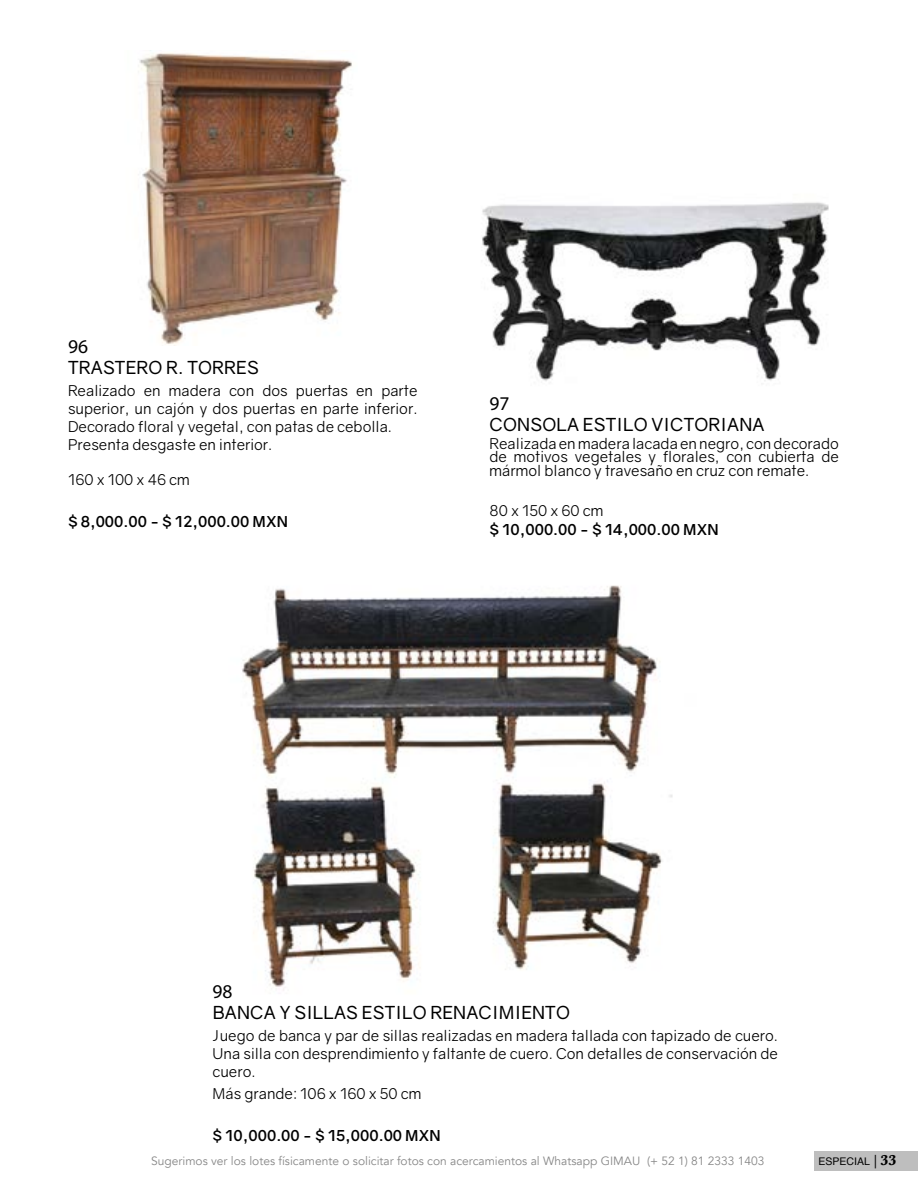
<style>
.page{position:relative;width:918px;height:1188px;background:#fff}
.page>*{position:absolute;margin:0;border:0;box-sizing:border-box;transform-origin:0 0}
.t1{font:19.5px "Myriad Pro";color:#000}
.t2{font:18px "Gravity";letter-spacing:.01em;color:#000}
.t3{font:15px/17.9px "Gravity";color:#000;text-align:justify}
.t4{font:700 15px "Gravity";color:#000}
.t5{font:12px "Avenir";color:#878787}
.t6{font:10.5px "Helvetica";color:#000}
.s1{font-family:"Constantia";font-weight:700;font-size:13.5px}
.s2{font-family:"Baskerville";font-weight:700;font-size:15px}
</style>
<div class="page">
<div style="left:814px;top:1151px;width:104px;height:20px;background:#bebebe"></div>
<img style="left:139px;top:53px;width:213px;height:293px">
<img style="left:482px;top:202px;width:347px;height:179px">
<img style="left:242px;top:585px;width:431px;height:406px">
<h1 class="t1" style="left:68px;top:334px;width:22px">96</h1>
<p class="t2" style="left:68px;top:356px;width:192px">TRASTERO R. TORRES</p>
<p class="t3" style="left:68px;top:382px;width:351px;text-align:left">Realizado en madera con dos puertas en parte superior, un cajón y dos puertas en parte inferior.<br>Decorado floral y vegetal, con patas de cebolla.<br>Presenta desgaste en interior.</p>
<p class="t3" style="left:68px;top:471px;width:123px">160 x 100 x 46 cm</p>
<p class="t4" style="left:68px;top:512px;width:222px">$ 8,000.00 - $ 12,000.00 MXN</p>
<h1 class="t1" style="left:490px;top:391px;width:22px">97</h1>
<p class="t2" style="left:490px;top:413px;width:276px">CONSOLA ESTILO VICTORIANA</p>
<p class="t3" style="left:490px;top:437px;width:351px;line-height:13.5px">Realizada en madera lacada en negro, con decorado de motivos vegetales y florales, con cubierta de mármol blanco y travesaño en cruz con remate.</p>
<p class="t3" style="left:490px;top:502px;width:115px">80 x 150 x 60 cm</p>
<p class="t4" style="left:490px;top:520px;width:231px">$ 10,000.00 - $ 14,000.00 MXN</p>
<h1 class="t1" style="left:213px;top:979px;width:22px">98</h1>
<p class="t2" style="left:213px;top:1001px;width:359px">BANCA Y SILLAS ESTILO RENACIMIENTO</p>
<p class="t3" style="left:213px;top:1027px;width:567px">Juego de banca y par de sillas realizadas en madera tallada con tapizado de cuero.<br>Una silla con desprendimiento y faltante de cuero. Con detalles de conservación de cuero.</p>
<p class="t3" style="left:213px;top:1085px;width:210px">Más grande: 106 x 160 x 50 cm</p>
<p class="t4" style="left:213px;top:1126px;width:230px">$ 10,000.00 - $ 15,000.00 MXN</p>
<p class="t5" style="left:151px;top:1154px;width:615px">Sugerimos ver los lotes físicamente o solicitar fotos con acercamientos al Whatsapp GIMAU (+ 52 1) 81 2333 1403</p>
<p class="t6" style="left:819px;top:1154px;width:80px">ESPECIAL <span class="s1">|</span> <span class="s2">33</span></p>
</div>
